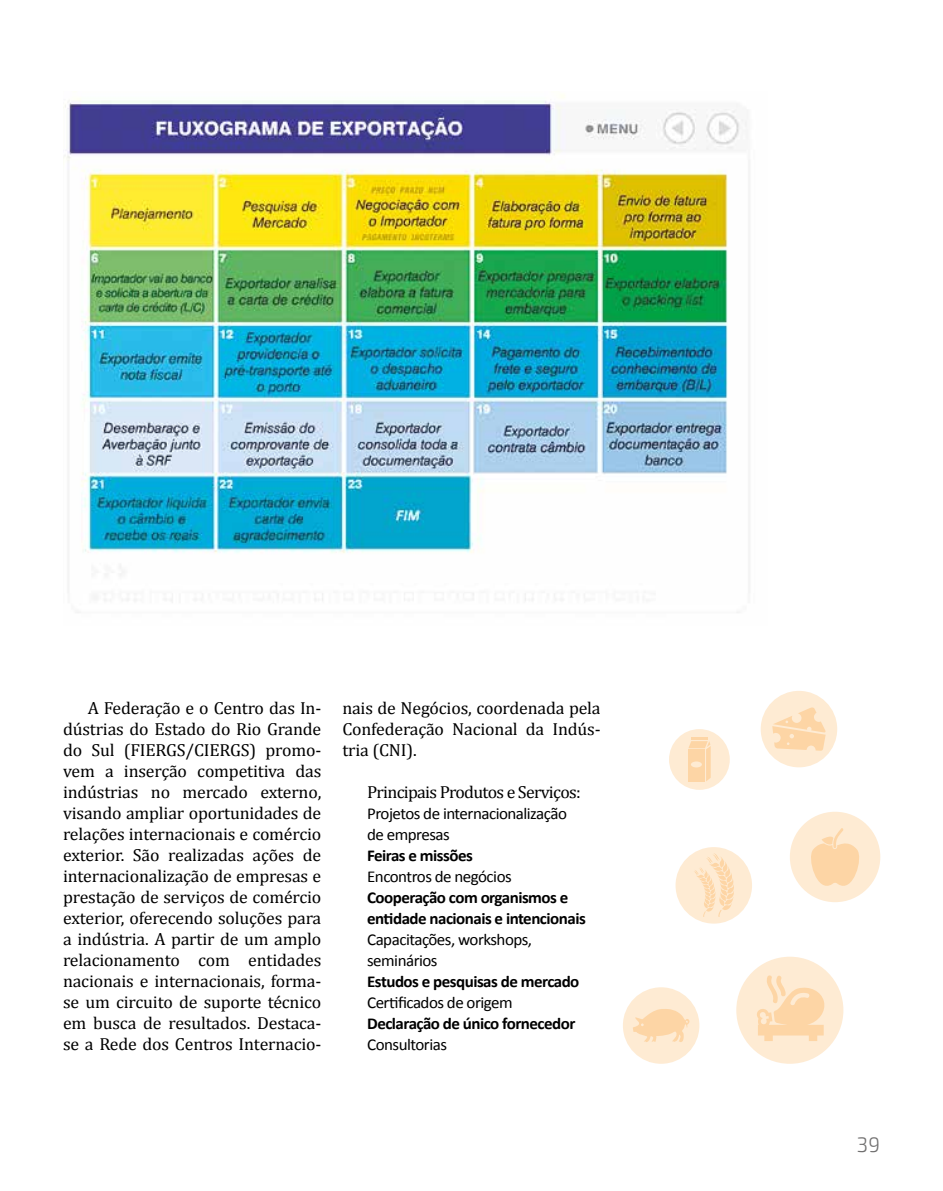
<style>
.page{position:relative;width:943px;height:1191px;background:#fff}
.page>*{position:absolute;margin:0;border:0;box-sizing:border-box;transform-origin:0 0}
.t1{font:300 21px "Exo 2";color:#706f6f}
.t2{font:17.5px/21px "Cambria";letter-spacing:-.01em;color:#000;text-align:justify}
.t3{font:17.5px "Cambria";letter-spacing:-.04em;color:#000}
.t4{font:16.62px/21px "Calibri";letter-spacing:-.03em;color:#000}
.t5{font:700 16.62px/21px "Calibri";letter-spacing:-.03em;color:#000}
</style>
<div class="page">
<div style="left:736px;top:956px;width:107px;height:107px;background:#feebd3;border-radius:50%"></div>
<svg style="left:757px;top:975px;width:68px;height:66px"></svg>
<div style="left:789px;top:811px;width:91px;height:91px;background:#feebd3;border-radius:50%"></div>
<svg style="left:808px;top:828px;width:55px;height:66px"></svg>
<div style="left:675px;top:847px;width:77px;height:76px;background:#feebd3;border-radius:50%"></div>
<svg style="left:694px;top:853px;width:40px;height:64px"></svg>
<div style="left:760px;top:691px;width:77px;height:76px;background:#feebd3;border-radius:50%"></div>
<div style="left:669px;top:729px;width:60px;height:61px;background:#feebd3;border-radius:50%"></div>
<div style="left:688px;top:749px;width:16px;height:33px;background:#fdd5a5"></div>
<hr style="left:691px;top:737px;width:17px;height:3px;background:#fdd5a5">
<svg style="left:688px;top:741px;width:22px;height:40px"></svg>
<svg style="left:772px;top:707px;width:54px;height:43px"></svg>
<div style="left:623px;top:987px;width:76px;height:76px;background:#feebd3;border-radius:50%"></div>
<svg style="left:633px;top:1009px;width:56px;height:33px"></svg>
<img style="left:63px;top:95px;width:687px;height:518px">
<p class="t2" style="left:63px;top:697px;width:260px;text-indent:25px">A Federação e o Centro das In&shy;dústrias do Estado do Rio Grande do Sul (FIERGS/CIERGS) promo&shy;vem a inserção competitiva das indústrias no mercado externo, visando ampliar oportunidades de relações internacionais e comércio exterior. São realizadas ações de internacionalização de empresas e prestação de serviços de comércio exterior, oferecendo soluções para a indústria. A partir de um amplo relacionamento com entidades nacionais e internacionais, forma&shy;se um circuito de suporte técnico em busca de resultados. Destaca&shy;se a Rede dos Centros Internacio-</p>
<p class="t2" style="left:342px;top:697px;width:260px">nais de Negócios, coordenada pela Confederação Nacional da Indús&shy;tria (CNI).</p>
<p class="t3" style="left:367px;top:782px;width:215px">Principais Produtos e Serviços:</p>
<p class="t4" style="left:367px;top:803px;width:201px">Projetos de internacionalização de empresas</p>
<p class="t5" style="left:367px;top:845px;width:107px">Feiras e missões</p>
<p class="t4" style="left:367px;top:866px;width:146px">Encontros de negócios</p>
<p class="t5" style="left:367px;top:887px;width:220px">Cooperação com organismos e entidade nacionais e intencionais</p>
<p class="t4" style="left:367px;top:929px;width:166px">Capacitações, workshops, seminários</p>
<p class="t5" style="left:367px;top:971px;width:214px">Estudos e pesquisas de mercado</p>
<p class="t4" style="left:367px;top:992px;width:147px">Certificados de origem</p>
<p class="t5" style="left:367px;top:1013px;width:210px">Declaração de único fornecedor</p>
<p class="t4" style="left:367px;top:1034px;width:81px">Consultorias</p>
<p class="t1" style="left:856px;top:1132px;width:25px">39</p>
</div>
